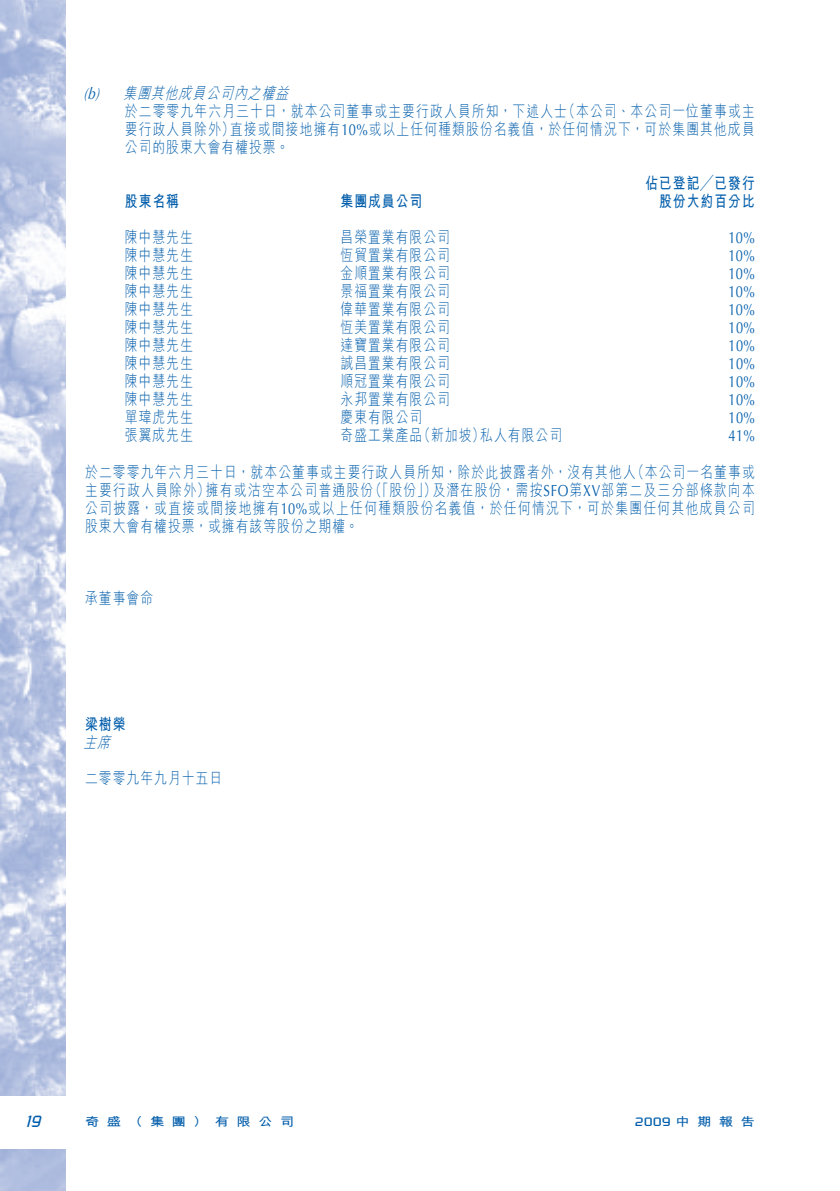
<style>
.page{position:relative;width:840px;height:1191px;background:#fff}
.page>*{position:absolute;margin:0;border:0;box-sizing:border-box;transform-origin:0 0}
.t1{font:16px/18px "M Hei HK Light B5 pc H";letter-spacing:.08em;color:#015dab;scale:.8 1}
.t2{font:16px "Optima LT Std";letter-spacing:.03em;color:#015dab;scale:.8 1}
.t3{font:16px "M Hei HK Bold B5 pc H";letter-spacing:.08em;color:#015dab;scale:.8 1}
.t4{font:italic 16px "Russell Square Std";color:#015dab}
.t5{font:italic 16px "M Hei HK Light B5 pc H";color:#015dab;scale:.8 1}
.t6{font:12px "M Hei HK Bold B5 pc H";letter-spacing:.5em;color:#015dab;scale:1.2 1}
.t7{font:12px "Russell Square Std";color:#015dab;scale:1.2 1}
.s1{font-family:"Optima LT Std";font-style:italic}
.s2{font-style:italic}
.s3{font-family:"Optima LT Std"}
.s4{font-family:"M Hei HK Bold B5 pc H"}
</style>
<div class="page">
<img style="left:0;top:0;width:66px;height:1190px">
<div style="left:0;top:1096px;width:69px;height:52px;background:#fff"></div>
<p class="t1" style="left:125px;top:86px;width:788px;text-indent:-41px"><span class="s1">(b)</span> <span class="s2">集團其他成員公司內之權益<br></span>於二零零九年六月三十日，就本公司董事或主要行政人員所知，下述人士（本公司、本公司一位董事或主要行政人員除外）直接或間接地擁有<span class="s3">10%</span>或以上任何種類股份名義值，於任何情況下，可於集團其他成員公司的股東大會有權投票。</p>
<p class="t3" style="left:645px;top:177px;width:138px">佔已登記╱已發行</p>
<p class="t3" style="left:125px;top:195px;width:69px">股東名稱</p>
<p class="t3" style="left:340px;top:195px;width:104px">集團成員公司</p>
<p class="t3" style="left:658px;top:195px;width:121px">股份大約百分比</p>
<p class="t1" style="left:125px;top:230px;width:86px">陳中慧先生</p>
<p class="t1" style="left:340px;top:230px;width:138px">昌榮置業有限公司</p>
<p class="t2" style="left:728px;top:228px;width:34px">10%</p>
<p class="t1" style="left:125px;top:248px;width:86px">陳中慧先生</p>
<p class="t1" style="left:340px;top:248px;width:138px">恆貿置業有限公司</p>
<p class="t2" style="left:728px;top:246px;width:34px">10%</p>
<p class="t1" style="left:125px;top:266px;width:86px">陳中慧先生</p>
<p class="t1" style="left:340px;top:266px;width:138px">金順置業有限公司</p>
<p class="t2" style="left:728px;top:264px;width:34px">10%</p>
<p class="t1" style="left:125px;top:284px;width:86px">陳中慧先生</p>
<p class="t1" style="left:340px;top:284px;width:138px">景福置業有限公司</p>
<p class="t2" style="left:728px;top:282px;width:34px">10%</p>
<p class="t1" style="left:125px;top:302px;width:86px">陳中慧先生</p>
<p class="t1" style="left:340px;top:302px;width:138px">偉華置業有限公司</p>
<p class="t2" style="left:728px;top:300px;width:34px">10%</p>
<p class="t1" style="left:125px;top:320px;width:86px">陳中慧先生</p>
<p class="t1" style="left:340px;top:320px;width:138px">恆美置業有限公司</p>
<p class="t2" style="left:728px;top:318px;width:34px">10%</p>
<p class="t1" style="left:125px;top:338px;width:86px">陳中慧先生</p>
<p class="t1" style="left:340px;top:338px;width:138px">達寶置業有限公司</p>
<p class="t2" style="left:728px;top:336px;width:34px">10%</p>
<p class="t1" style="left:125px;top:356px;width:86px">陳中慧先生</p>
<p class="t1" style="left:340px;top:356px;width:138px">誠昌置業有限公司</p>
<p class="t2" style="left:728px;top:354px;width:34px">10%</p>
<p class="t1" style="left:125px;top:374px;width:86px">陳中慧先生</p>
<p class="t1" style="left:340px;top:374px;width:138px">順冠置業有限公司</p>
<p class="t2" style="left:728px;top:372px;width:34px">10%</p>
<p class="t1" style="left:125px;top:392px;width:86px">陳中慧先生</p>
<p class="t1" style="left:340px;top:392px;width:138px">永邦置業有限公司</p>
<p class="t2" style="left:728px;top:390px;width:34px">10%</p>
<p class="t1" style="left:125px;top:410px;width:86px">單瑋虎先生</p>
<p class="t1" style="left:340px;top:410px;width:104px">慶東有限公司</p>
<p class="t2" style="left:728px;top:408px;width:34px">10%</p>
<p class="t1" style="left:125px;top:428px;width:86px">張翼成先生</p>
<p class="t1" style="left:340px;top:428px;width:278px">奇盛工業產品（新加坡）私人有限公司</p>
<p class="t2" style="left:728px;top:426px;width:34px">41%</p>
<p class="t1" style="left:85px;top:464px;width:838px;text-align:justify">於二零零九年六月三十日，就本公董事或主要行政人員所知，除於此披露者外，沒有其他人（本公司一名董事或主要行政人員除外）擁有或沽空本公司普通股份（「股份」）及潛在股份，需按<span class="s3">SFO</span>第<span class="s3">XV</span>部第二及三分部條款向本公司披露，或直接或間接地擁有<span class="s3">10%</span>或以上任何種類股份名義值，於任何情況下，可於集團任何其他成員公司股東大會有權投票，或擁有該等股份之期權。</p>
<p class="t1" style="left:85px;top:590px;width:86px">承董事會命</p>
<p class="t3" style="left:85px;top:717px;width:52px">梁樹榮</p>
<p class="t5" style="left:83px;top:735px;width:40px">主席</p>
<p class="t1" style="left:85px;top:770px;width:173px">二零零九年九月十五日</p>
<p class="t4" style="left:25px;top:1111px;width:16px">19</p>
<p class="t6" style="left:85px;top:1116px;width:175px">奇盛（集團）有限公司</p>
<p class="t7" style="left:634px;top:1114px;width:101px">2009 <span class="s4">中期報告</span></p>
</div>
